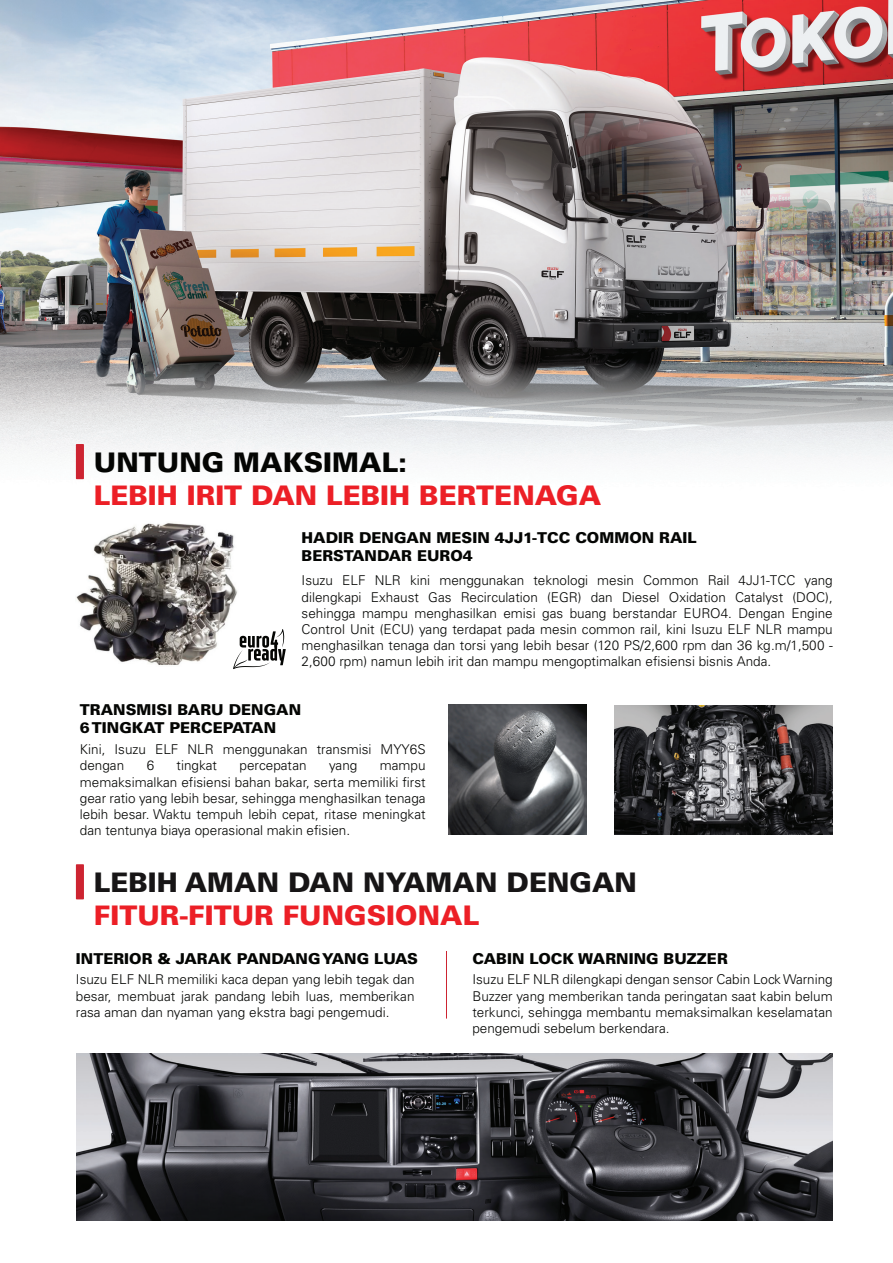
<style>
.page{position:relative;width:893px;height:1263px;background:#fff}
.page>*{position:absolute;margin:0;border:0;box-sizing:border-box;transform-origin:0 0}
.t1{font:900 27px "Univers";color:#ec1f26}
.t2{font:900 27px "Univers";color:#171516}
.t3{font:900 27px "Univers";color:#040503}
.t4{font:900 15px/18px "Univers";color:#040503}
.t5{font:300 13.5px/16.2px "Univers";color:#040503;text-align:justify}
</style>
<div class="page">
<img style="left:0;top:0;width:893px;height:480px">
<img style="left:0;top:348px;width:53px;height:132px">
<div style="left:76px;top:864px;width:8px;height:35px;background:#cd2431"></div>
<img style="left:77px;top:1054px;width:756px;height:166px">
<hr style="left:446px;top:951px;width:1px;height:67px;background:#cd2431">
<img style="left:614px;top:705px;width:219px;height:130px">
<img style="left:448px;top:705px;width:138px;height:130px">
<img style="left:76px;top:523px;width:161px;height:142px">
<div style="left:76px;top:444px;width:8px;height:35px;background:#cd2431"></div>
<svg style="left:233px;top:629px;width:53px;height:40px"></svg>
<h1 class="t3" style="left:94px;top:445px;width:315px">UNTUNG MAKSIMAL:</h1>
<h1 class="t1" style="left:94px;top:478px;width:509px">LEBIH IRIT DAN LEBIH BERTENAGA</h1>
<p class="t4" style="left:302px;top:529px;width:397px">HADIR DENGAN MESIN 4JJ1-TCC COMMON RAIL<br>BERSTANDAR EURO4</p>
<p class="t5" style="left:302px;top:573px;width:533px">Isuzu ELF NLR kini menggunakan teknologi mesin Common Rail 4JJ1-TCC yang dilengkapi Exhaust Gas Recirculation (EGR) dan Diesel Oxidation Catalyst (DOC), sehingga mampu menghasilkan emisi gas buang berstandar EURO4. Dengan Engine Control Unit (ECU) yang terdapat pada mesin common rail, kini Isuzu ELF NLR mampu menghasilkan tenaga dan torsi yang lebih besar (120 PS/2,600 rpm dan 36 kg.m/1,500 - 2,600 rpm) namun lebih irit dan mampu mengoptimalkan efisiensi bisnis Anda.</p>
<p class="t4" style="left:80px;top:700px;width:223px">TRANSMISI BARU DENGAN<br>6 TINGKAT PERCEPATAN</p>
<p class="t5" style="left:80px;top:741px;width:347px">Kini, Isuzu ELF NLR menggunakan transmisi MYY6S dengan</p>
<p class="t5" style="left:147px;top:757px;width:9px">6</p>
<p class="t5" style="left:177px;top:757px;width:42px">tingkat</p>
<p class="t5" style="left:240px;top:757px;width:69px">percepatan</p>
<p class="t5" style="left:329px;top:757px;width:30px">yang</p>
<p class="t5" style="left:80px;top:757px;width:347px;text-indent:300px">mampu memaksimalkan efisiensi bahan bakar, serta memiliki first gear ratio yang lebih besar, sehingga menghasilkan tenaga lebih besar. Waktu tempuh lebih cepat, ritase meningkat dan tentunya biaya operasional makin efisien.</p>
<h1 class="t2" style="left:94px;top:866px;width:545px">LEBIH AMAN DAN NYAMAN DENGAN</h1>
<h1 class="t1" style="left:94px;top:898px;width:387px">FITUR-FITUR FUNGSIONAL</h1>
<p class="t4" style="left:76px;top:949px;width:344px">INTERIOR &amp; JARAK PANDANG YANG LUAS</p>
<p class="t5" style="left:76px;top:971px;width:340px">Isuzu ELF NLR memiliki kaca depan yang lebih tegak dan besar, membuat jarak pandang lebih luas, memberikan rasa aman dan nyaman yang ekstra bagi pengemudi.</p>
<p class="t4" style="left:472px;top:949px;width:257px">CABIN LOCK WARNING BUZZER</p>
<p class="t5" style="left:472px;top:971px;width:362px">Isuzu ELF NLR dilengkapi dengan sensor Cabin Lock Warning Buzzer yang memberikan tanda peringatan saat kabin belum terkunci, sehingga membantu memaksimalkan keselamatan pengemudi sebelum berkendara.</p>
</div>
